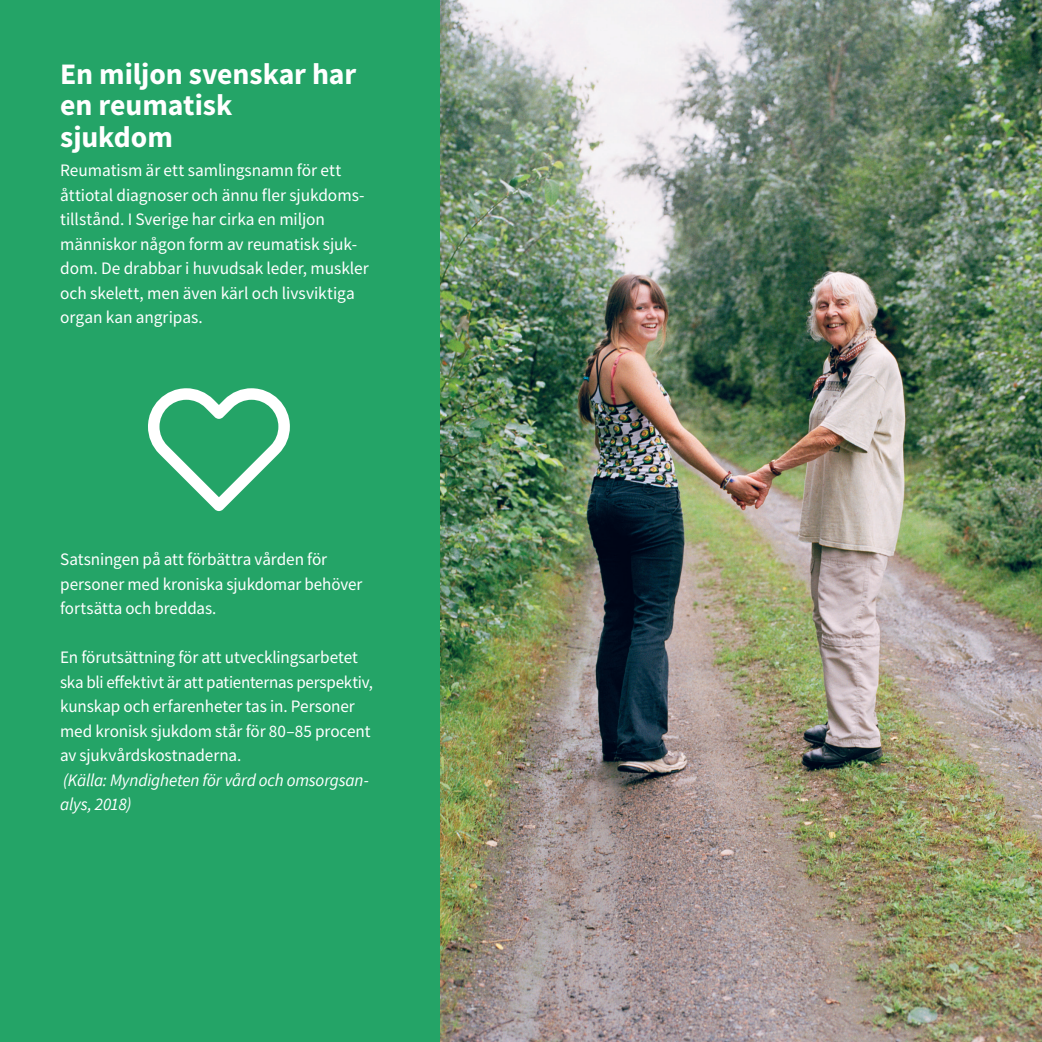
<style>
.page{position:relative;width:1042px;height:1042px;background:#fff}
.page>*{position:absolute;margin:0;border:0;box-sizing:border-box;transform-origin:0 0}
.t1{font:700 29.75px/31.5px "Source Sans Pro";letter-spacing:-.005em;color:#fff}
.t2{font:17.5px/24.5px "Source Sans Pro";letter-spacing:-.005em;color:#fff}
.t3{font:italic 17.5px/24.5px "Source Sans Pro";letter-spacing:-.01em;color:#fff}
</style>
<div class="page">
<img style="left:439px;top:0;width:603px;height:1042px">
<div style="left:0;top:0;width:439px;height:1042px;background:#24a467"></div>
<svg style="left:148px;top:388px;width:142px;height:123px"></svg>
<h1 class="t1" style="left:60px;top:58px;width:298px">En miljon svenskar har en reumatisk<br>sjukdom</h1>
<p class="t2" style="left:60px;top:158px;width:310px">Reumatism är ett samlingsnamn för ett åttiotal diagnoser och ännu fler sjukdoms&shy;tillstånd. I Sverige har cirka en miljon människor någon form av reumatisk sjuk&shy;dom. De drabbar i huvudsak leder, muskler och skelett, men även kärl och livsviktiga organ kan angripas.</p>
<p class="t2" style="left:60px;top:547px;width:304px">Satsningen på att förbättra vården för personer med kroniska sjukdomar behöver fortsätta och breddas.</p>
<p class="t2" style="left:60px;top:645px;width:314px">En förutsättning för att utvecklingsarbetet ska bli effektivt är att patienternas perspektiv, kunskap och erfarenheter tas in. Personer med kronisk sjukdom står för 80–85 procent av sjukvårdskostnaderna.</p>
<p class="t3" style="left:60px;top:767px;width:310px">(Källa: Myndigheten för vård och omsorgsan&shy;alys, 2018)</p>
</div>
